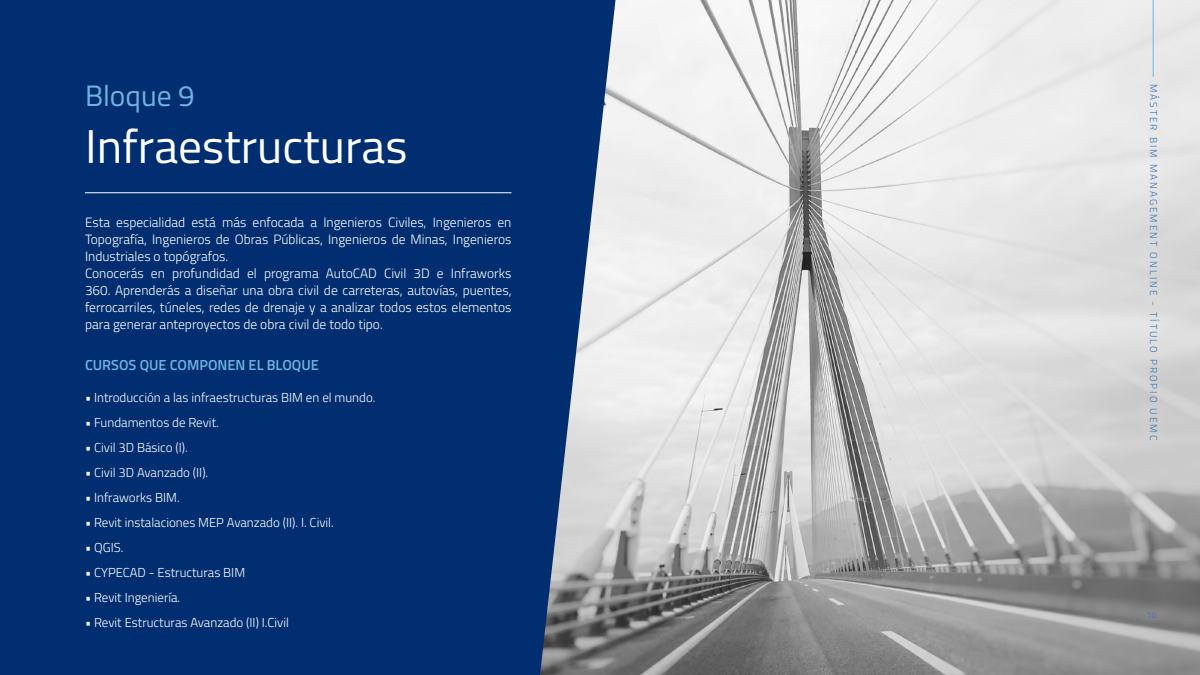
<style>
.page{position:relative;width:1200px;height:675px;background:#fff}
.page>*{position:absolute;margin:0;border:0;box-sizing:border-box;transform-origin:0 0}
.t1{font:47.5px "Titillium Web";color:#fff}
.t2{font:29.5px "Titillium Web";color:#72b3e3}
.t3{font:600 14.5px "Titillium Web";color:#72b3e3}
.t4{font:300 13.5px/17px "Titillium Web";color:#fff}
.t5{font:300 13px "Titillium Web";color:#fff}
.t6{font:300 10px "Titillium Web";letter-spacing:.2em;color:#3875b6}
.t7{font:300 9px "Titillium Web";color:#3875b6}
</style>
<div class="page">
<img style="left:616px;top:0;width:584px;height:675px">
<div style="left:0;top:0;width:616px;height:675px;background:#002e70"></div>
<hr style="left:85px;top:192px;width:427px;height:1px;background:#fff">
<hr style="left:1153px;top:0;width:1px;height:77px;background:#72b3e3">
<h2 class="t2" style="left:85px;top:74px;width:111px">Bloque 9</h2>
<h1 class="t1" style="left:85px;top:112px;width:324px">Infraestructuras</h1>
<p class="t4" style="left:85px;top:213px;width:428px">Esta especialidad está más enfocada a Ingenieros Civiles, Ingenieros en Topografía, Ingenieros de Obras Públicas, Ingenieros de Minas, Ingenieros Industriales o topógrafos.<br>Conocerás en profundidad el programa AutoCAD Civil 3D e Infraworks 360. Aprenderás a diseñar una obra civil de carreteras, autovías, puentes, ferrocarriles, túneles, redes de drenaje y a analizar todos estos elementos para generar anteproyectos de obra civil de todo tipo.</p>
<p class="t3" style="left:85px;top:354px;width:235px">CURSOS QUE COMPONEN EL BLOQUE</p>
<p class="t5" style="left:85px;top:388px;width:292px">• Introducción a las infraestructuras BIM en el mundo.</p>
<p class="t5" style="left:85px;top:413px;width:135px">• Fundamentos de Revit.</p>
<p class="t5" style="left:85px;top:438px;width:104px">• Civil 3D Básico (I).</p>
<p class="t5" style="left:85px;top:463px;width:125px">• Civil 3D Avanzado (II).</p>
<p class="t5" style="left:85px;top:488px;width:96px">• Infraworks BIM.</p>
<p class="t5" style="left:85px;top:513px;width:250px">• Revit instalaciones MEP Avanzado (II). I. Civil.</p>
<p class="t5" style="left:85px;top:538px;width:40px">• QGIS.</p>
<p class="t5" style="left:85px;top:563px;width:162px">• CYPECAD - Estructuras BIM</p>
<p class="t5" style="left:85px;top:588px;width:97px">• Revit Ingeniería.</p>
<p class="t5" style="left:85px;top:613px;width:205px">• Revit Estructuras Avanzado (II) I.Civil</p>
<p class="t6" style="left:1161px;top:84px;width:358px;rotate:90deg">MÁSTER BIM MANAGEMENT ONLINE - TÍTULO PROPIO UEMC</p>
<p class="t7" style="left:1147px;top:608px;width:12px">16</p>
</div>
